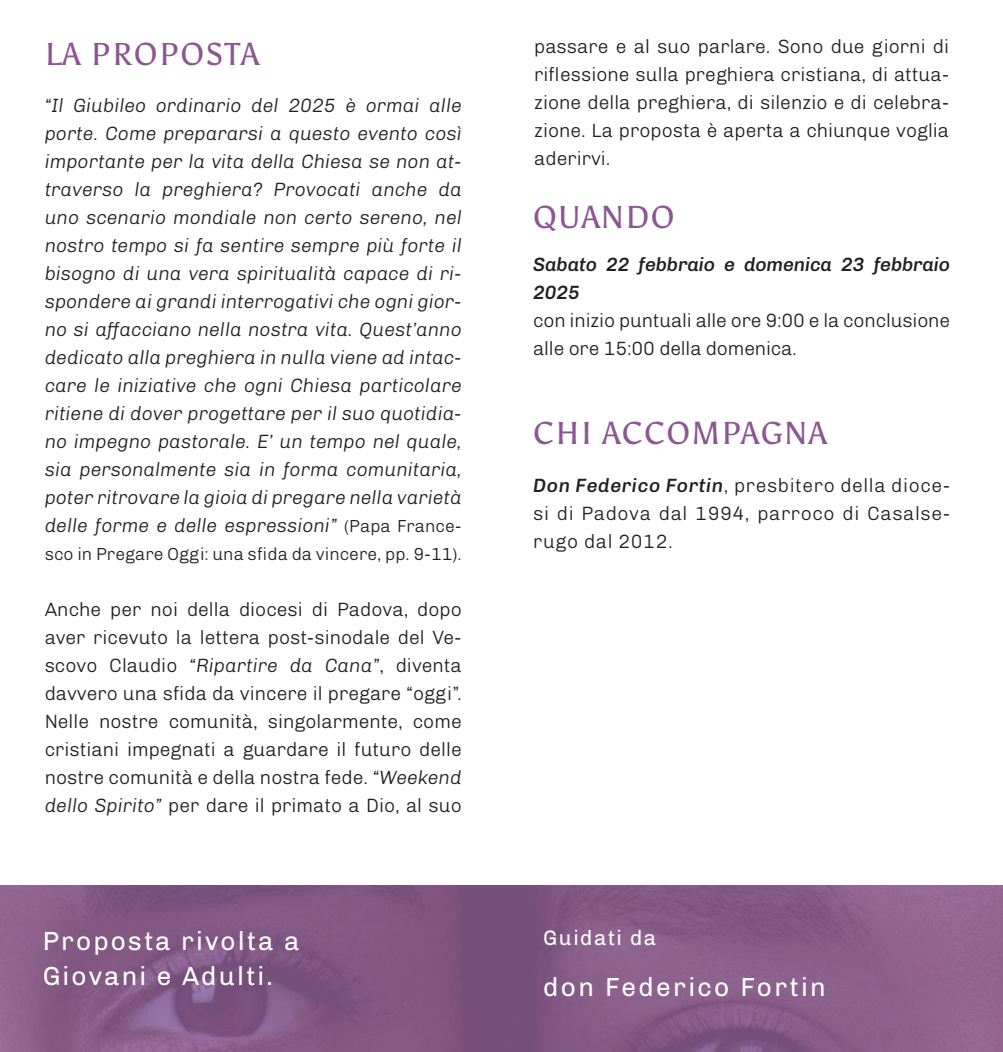
<style>
.page{position:relative;width:1003px;height:1052px;background:#fff}
.page>*{position:absolute;margin:0;border:0;box-sizing:border-box;transform-origin:0 0}
.t1{font:31.5px "Asul";letter-spacing:.05em;color:#8e5594}
.t2{font:26.25px "Chivo";letter-spacing:.08em;color:#fff}
.t3{font:21px "Chivo";letter-spacing:.07em;color:#fff}
.t4{font:300 19.25px/28px "Chivo";color:#231f20;text-align:justify}
.t5{font:italic 300 19.25px/28px "Chivo";color:#231f20;text-align:justify}
.t6{font:italic 500 19.25px/28px "Chivo";letter-spacing:-.01em;color:#231f20}
.t7{font:300 17.5px "Chivo";color:#231f20}
.s1{font-style:normal;font-size:17.5px}
.s2{font-style:italic}
.s3{font-weight:500;font-style:italic}
</style>
<div class="page">
<svg style="left:0;top:885px;width:1002px;height:167px;background:#855a86"></svg>
<p class="t1" style="left:45px;top:35px;width:216px">LA PROPOSTA</p>
<p class="t5" style="left:45px;top:90px;width:418px">“Il Giubileo ordinario del 2025 è ormai alle porte. Come prepararsi a questo evento così importante per la vita della Chiesa se non at&shy;traverso la preghiera? Provocati anche da uno scenario mondiale non certo sereno, nel nostro tempo si fa sentire sempre più forte il bisogno di una vera spiritualità capace di ri&shy;spondere ai grandi interrogativi che ogni gior&shy;no si affacciano nella nostra vita. Quest’anno dedicato alla preghiera in nulla viene ad intac&shy;care le iniziative che ogni Chiesa particolare ritiene di dover progettare per il suo quotidia&shy;no impegno pastorale. E’ un tempo nel quale, sia personalmente sia in forma comunitaria, poter ritrovare la gioia di pregare nella varietà delle forme e delle espressioni” <span class="s1">(Papa France-</span></p>
<p class="t7" style="left:45px;top:541px;width:418px">sco in Pregare Oggi: una sfida da vincere, pp. 9-11).</p>
<p class="t4" style="left:45px;top:594px;width:418px">Anche per noi della diocesi di Padova, dopo aver ricevuto la lettera post-sinodale del Ve&shy;scovo Claudio <span class="s2">“Ripartire da Cana”</span>, diventa davvero una sfida da vincere il pregare “oggi”.<br>Nelle nostre comunità, singolarmente, come cristiani impegnati a guardare il futuro delle nostre comunità e della nostra fede. <span class="s2">“Weekend dello Spirito”</span> per dare il primato a Dio, al suo</p>
<p class="t2" style="left:43px;top:921px;width:258px">Proposta rivolta a</p>
<p class="t2" style="left:43px;top:956px;width:231px">Giovani e Adulti.</p>
<p class="t4" style="left:534px;top:31px;width:416px">passare e al suo parlare. Sono due giorni di riflessione sulla preghiera cristiana, di attua&shy;zione della preghiera, di silenzio e di celebra&shy;zione. La proposta è aperta a chiunque voglia aderirvi.</p>
<p class="t1" style="left:533px;top:198px;width:143px">QUANDO</p>
<p class="t6" style="left:533px;top:249px;width:418px">Sabato 22 febbraio e domenica 23 febbraio<br>2025</p>
<p class="t4" style="left:533px;top:305px;width:418px">con inizio puntuali alle ore 9:00 e la conclusione alle ore 15:00 della domenica.</p>
<p class="t1" style="left:533px;top:414px;width:295px">CHI ACCOMPAGNA</p>
<p class="t4" style="left:533px;top:469px;width:418px"><span class="s3">Don Federico Fortin</span>, presbitero della dioce&shy;si di Padova dal 1994, parroco di Casalse&shy;rugo dal 2012.</p>
<p class="t3" style="left:543px;top:922px;width:114px">Guidati da</p>
<p class="t2" style="left:543px;top:967px;width:284px">don Federico Fortin</p>
</div>
